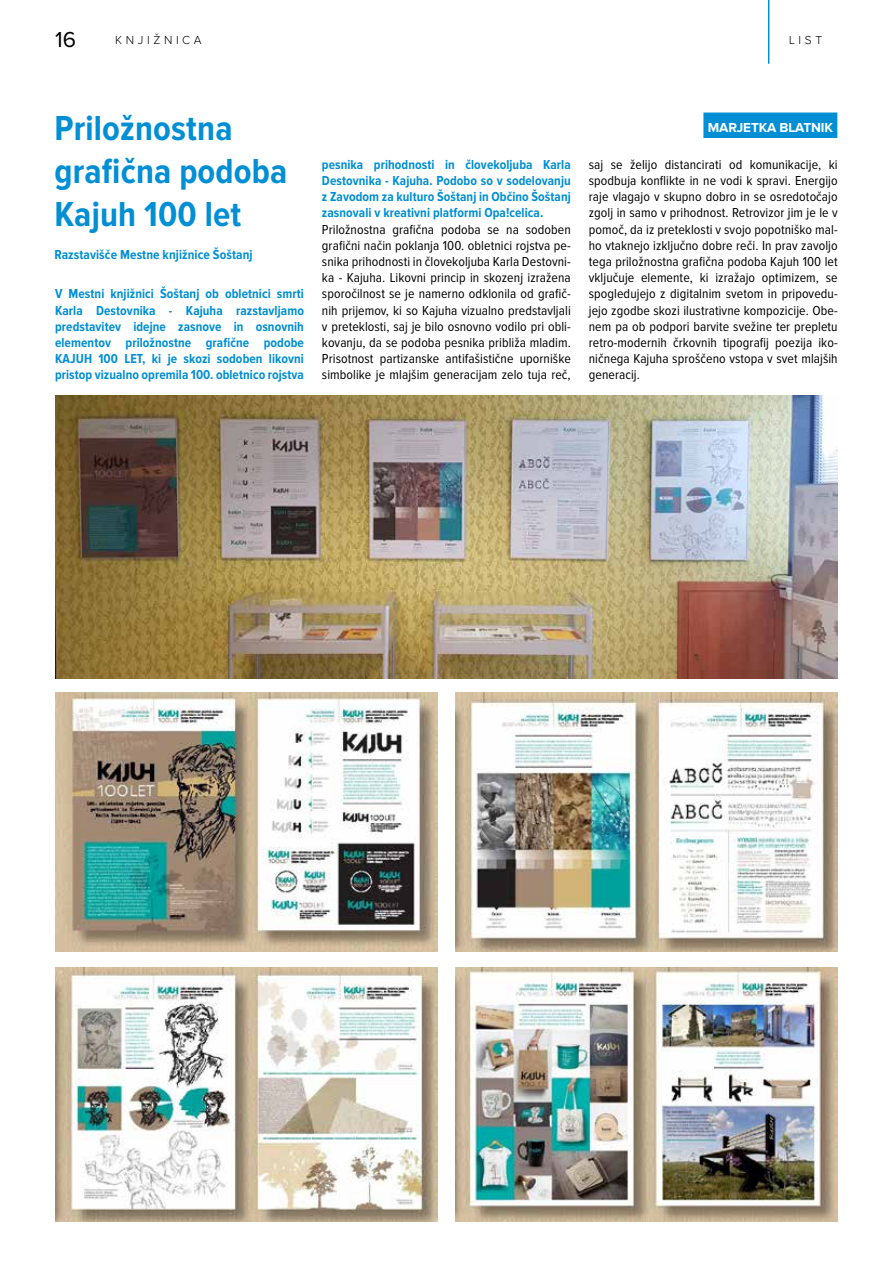
<style>
.page{position:relative;width:893px;height:1263px;background:#fff}
.page>*{position:absolute;margin:0;border:0;box-sizing:border-box;transform-origin:0 0}
.t1{font:700 36px/43.2px "Proxima Nova Cond";letter-spacing:.005em;color:#008fd5}
.t2{font:22.5px "Proxima Nova";color:#000}
.t3{font:13.5px/16.2px "Proxima Nova Cond";letter-spacing:.005em;color:#000;text-align:justify}
.t4{font:700 13.5px/16.2px "Proxima Nova Cond";letter-spacing:.005em;color:#008fd5;text-align:justify}
.t5{font:700 13.5px "Proxima Nova";letter-spacing:-.01em;color:#fff}
.t6{font:300 12px "Proxima Nova";letter-spacing:.3em;color:#000}
</style>
<div class="page">
<hr style="left:768px;top:0;width:1px;height:64px;background:#008fd5">
<div style="left:703px;top:113px;width:134px;height:25px;background:#008fd5"></div>
<img style="left:55px;top:395px;width:783px;height:283px">
<img style="left:55px;top:692px;width:383px;height:260px">
<img style="left:55px;top:968px;width:383px;height:254px">
<img style="left:455px;top:692px;width:383px;height:260px">
<img style="left:455px;top:968px;width:383px;height:254px">
<h2 class="t2" style="left:55px;top:29px;width:22px">16</h2>
<p class="t6" style="left:115px;top:35px;width:88px">KNJI ŽNI CA</p>
<p class="t6" style="left:789px;top:35px;width:35px">LIST</p>
<h1 class="t1" style="left:54px;top:107px;width:235px">Priložnostna grafična podoba<br>Kajuh 100 let</h1>
<p class="t4" style="left:54px;top:246px;width:200px">Razstavišče Mestne knjižnice Šoštanj</p>
<p class="t4" style="left:55px;top:286px;width:250px">V Mestni knjižnici Šoštanj ob obletnici smrti Karla Destovnika - Kajuha razstavljamo predstavitev idejne zasnove in osnovnih elementov priložnostne grafične podobe KAJUH 100 LET, ki je skozi sodoben likovni pristop vizualno opremila 100. obletnico rojstva</p>
<p class="t4" style="left:322px;top:157px;width:250px">pesnika prihodnosti in človekoljuba Karla Destovnika - Kajuha. Podobo so v sodelovanju z Zavodom za kulturo Šoštanj in Občino Šoštanj zasnovali v kreativni platformi Opa!celica.</p>
<p class="t3" style="left:322px;top:221px;width:250px">Priložnostna grafična podoba se na sodoben grafični način poklanja 100. obletnici rojstva pe&shy;snika prihodnosti in človekoljuba Karla Destovni&shy;ka - Kajuha. Likovni princip in skozenj izražena sporočilnost se je namerno odklonila od grafič&shy;nih prijemov, ki so Kajuha vizualno predstavljali v preteklosti, saj je bilo osnovno vodilo pri obli&shy;kovanju, da se podoba pesnika približa mladim.<br>Prisotnost partizanske antifašistične uporniške simbolike je mlajšim generacijam zelo tuja reč,</p>
<p class="t5" style="left:708px;top:121px;width:21px">MARJE</p>
<p class="t5" style="left:751px;top:121px;width:77px">TKA BLATNIK</p>
<p class="t3" style="left:589px;top:157px;width:250px">saj se želijo distancirati od komunikacije, ki spodbuja konflikte in ne vodi k spravi. Energijo raje vlagajo v skupno dobro in se osredotočajo zgolj in samo v prihodnost. Retrovizor jim je le v pomoč, da iz preteklosti v svojo popotniško mal&shy;ho vtaknejo izključno dobre reči. In prav zavoljo tega priložnostna grafična podoba Kajuh 100 let vključuje elemente, ki izražajo optimizem, se spogledujejo z digitalnim svetom in pripovedu&shy;jejo zgodbe skozi ilustrativne kompozicije. Obe&shy;nem pa ob podpori barvite svežine ter prepletu retro-modernih črkovnih tipografij poezija iko&shy;ničnega Kajuha sproščeno vstopa v svet mlajših generacij.</p>
</div>
